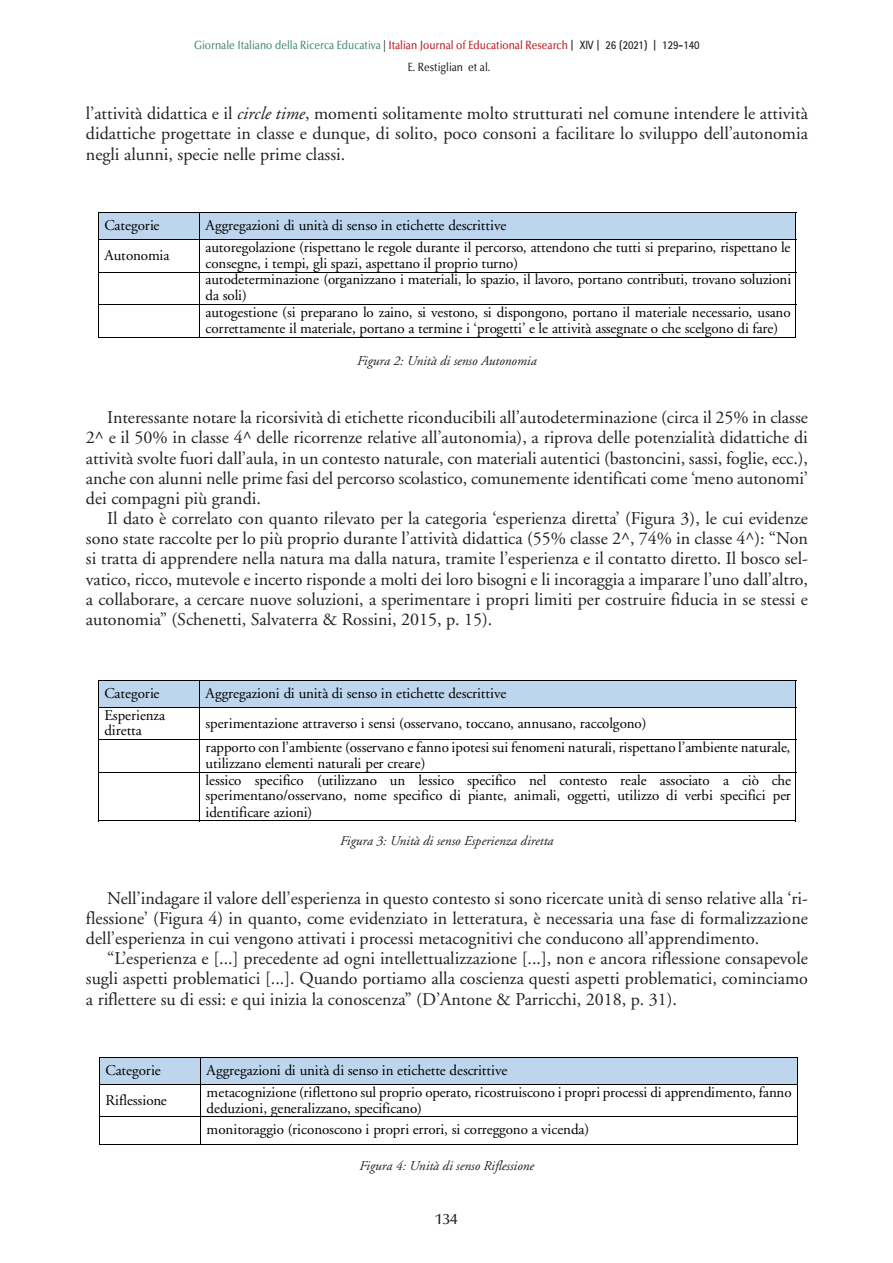
<style>
.page{position:relative;width:893px;height:1263px;background:#fff}
.page>*{position:absolute;margin:0;border:0;box-sizing:border-box;transform-origin:0 0}
.t1{font:18px/20.1px "Adobe Garamond";color:#231f20;text-align:justify}
.t2{font:15px/16.2px "Adobe Garamond";letter-spacing:-.005em;color:#000}
.t3{font:500 15px "Optima";color:#231f20}
.t4{font:italic 13.5px "Adobe Garamond";color:#231f20}
.t5{font:500 12px/22.2px "Optima";color:#44896d;text-align:center;scale:.85 1}
.s1{color:#231f20}
.s2{color:#bb1420}
.s3{font-family:"Rotis Sans Serif";font-weight:700;color:#231f20}
.s4{font-style:italic}
</style>
<div class="page">
<div style="left:99px;top:213px;width:100px;height:26px;background:#bdd6ee"></div>
<div style="left:200px;top:213px;width:596px;height:26px;background:#bdd6ee"></div>
<hr style="left:98px;top:213px;width:698px;height:1px;background:#000">
<svg style="left:98px;top:214px;width:1px;height:25px"></svg>
<svg style="left:199px;top:214px;width:1px;height:25px"></svg>
<hr style="left:98px;top:239px;width:698px;height:1px;background:#000">
<hr style="left:98px;top:240px;width:1px;height:32px;background:#000">
<hr style="left:199px;top:240px;width:1px;height:32px;background:#000">
<hr style="left:796px;top:240px;width:1px;height:32px;background:#000">
<hr style="left:98px;top:272px;width:698px;height:1px;background:#000">
<hr style="left:98px;top:273px;width:1px;height:32px;background:#000">
<hr style="left:199px;top:273px;width:1px;height:32px;background:#000">
<hr style="left:796px;top:273px;width:1px;height:32px;background:#000">
<hr style="left:98px;top:305px;width:698px;height:1px;background:#000">
<hr style="left:98px;top:305px;width:1px;height:33px;background:#000">
<hr style="left:98px;top:337px;width:101px;height:1px;background:#000">
<hr style="left:199px;top:305px;width:1px;height:33px;background:#000">
<hr style="left:200px;top:337px;width:596px;height:1px;background:#000">
<hr style="left:796px;top:305px;width:1px;height:33px;background:#000">
<div style="left:99px;top:681px;width:100px;height:26px;background:#bdd6ee"></div>
<div style="left:200px;top:681px;width:596px;height:26px;background:#bdd6ee"></div>
<hr style="left:98px;top:680px;width:698px;height:1px;background:#000">
<svg style="left:98px;top:681px;width:1px;height:26px"></svg>
<svg style="left:199px;top:681px;width:1px;height:26px"></svg>
<hr style="left:98px;top:707px;width:698px;height:1px;background:#000">
<hr style="left:98px;top:708px;width:1px;height:31px;background:#000">
<hr style="left:199px;top:708px;width:1px;height:31px;background:#000">
<hr style="left:796px;top:708px;width:1px;height:31px;background:#000">
<hr style="left:98px;top:739px;width:698px;height:1px;background:#000">
<hr style="left:98px;top:740px;width:1px;height:32px;background:#000">
<hr style="left:199px;top:740px;width:1px;height:32px;background:#000">
<hr style="left:796px;top:740px;width:1px;height:32px;background:#000">
<hr style="left:98px;top:772px;width:698px;height:1px;background:#000">
<hr style="left:98px;top:773px;width:1px;height:48px;background:#000">
<hr style="left:98px;top:820px;width:101px;height:1px;background:#000">
<hr style="left:199px;top:773px;width:1px;height:48px;background:#000">
<hr style="left:200px;top:820px;width:596px;height:1px;background:#000">
<hr style="left:796px;top:773px;width:1px;height:48px;background:#000">
<div style="left:100px;top:1058px;width:100px;height:26px;background:#bdd6ee"></div>
<div style="left:201px;top:1058px;width:596px;height:26px;background:#bdd6ee"></div>
<hr style="left:99px;top:1057px;width:698px;height:1px;background:#000">
<svg style="left:99px;top:1058px;width:1px;height:26px"></svg>
<svg style="left:200px;top:1058px;width:1px;height:26px"></svg>
<svg style="left:797px;top:1057px;width:1px;height:27px"></svg>
<hr style="left:99px;top:1084px;width:698px;height:1px;background:#000">
<hr style="left:99px;top:1085px;width:1px;height:31px;background:#000">
<hr style="left:200px;top:1085px;width:1px;height:31px;background:#000">
<hr style="left:797px;top:1085px;width:1px;height:31px;background:#000">
<hr style="left:99px;top:1116px;width:698px;height:1px;background:#000">
<svg style="left:99px;top:1117px;width:1px;height:26px"></svg>
<hr style="left:99px;top:1143px;width:101px;height:1px;background:#000">
<svg style="left:200px;top:1117px;width:1px;height:27px"></svg>
<hr style="left:201px;top:1143px;width:596px;height:1px;background:#000">
<svg style="left:797px;top:1117px;width:1px;height:27px"></svg>
<p class="t5" style="left:194px;top:35px;width:596px">Giornale Italiano della Ricerca Educativa <span class="s1">|</span> <span class="s2">Italian Journal of Educational Research</span> <span class="s3">| XIV | 26 (2021) | 129-140<br></span><span class="s1">E. Restiglian et al.</span></p>
<p class="t1" style="left:86px;top:104px;width:724px">l’attività didattica e il <span class="s4">circle time</span>, momenti solitamente molto strutturati nel comune intendere le attività didattiche progettate in classe e dunque, di solito, poco consoni a facilitare lo sviluppo dell’autonomia negli alunni, specie nelle prime classi.</p>
<p class="t2" style="left:104px;top:218px;width:57px">Categorie</p>
<p class="t2" style="left:206px;top:218px;width:302px">Aggregazioni di unità di senso in etichette descrittive</p>
<p class="t2" style="left:104px;top:248px;width:67px">Autonomia</p>
<p class="t2" style="left:206px;top:240px;width:587px">autoregolazione (rispettano le regole durante il percorso, attendono che tutti si preparino, rispettano le consegne, i tempi, gli spazi, aspettano il proprio turno)<br>autodeterminazione (organizzano i materiali, lo spazio, il lavoro, portano contributi, trovano soluzioni da soli)<br>autogestione (si preparano lo zaino, si vestono, si dispongono, portano il materiale necessario, usano correttamente il materiale, portano a termine i ‘progetti’ e le attività assegnate o che scelgono di fare)</p>
<p class="t4" style="left:357px;top:355px;width:181px">Figura 2: Unità di senso Autonomia</p>
<p class="t1" style="left:86px;top:408px;width:723px;text-indent:21px">Interessante notare la ricorsività di etichette riconducibili all’autodeterminazione (circa il 25% in classe 2^ e il 50% in classe 4^ delle ricorrenze relative all’autonomia), a riprova delle potenzialità didattiche di attività svolte fuori dall’aula, in un contesto naturale, con materiali autentici (bastoncini, sassi, foglie, ecc.), anche con alunni nelle prime fasi del percorso scolastico, comunemente identificati come ‘meno autonomi’ dei compagni più grandi.</p>
<p class="t1" style="left:86px;top:509px;width:723px;text-indent:21px">Il dato è correlato con quanto rilevato per la categoria ‘esperienza diretta’ (Figura 3), le cui evidenze sono state raccolte per lo più proprio durante l’attività didattica (55% classe 2^, 74% in classe 4^): “Non si tratta di apprendere nella natura ma dalla natura, tramite l’esperienza e il contatto diretto. Il bosco sel&shy;vatico, ricco, mutevole e incerto risponde a molti dei loro bisogni e li incoraggia a imparare l’uno dall’altro, a collaborare, a cercare nuove soluzioni, a sperimentare i propri limiti per costruire fiducia in se stessi e autonomia” (Schenetti, Salvaterra &amp; Rossini, 2015, p. 15).</p>
<p class="t2" style="left:104px;top:685px;width:57px">Categorie</p>
<p class="t2" style="left:206px;top:685px;width:302px">Aggregazioni di unità di senso in etichette descrittive</p>
<p class="t2" style="left:104px;top:707px;width:62px;line-height:15.8px">Esperienza diretta</p>
<p class="t2" style="left:206px;top:711px;width:586px;line-height:24.5px">sperimentazione attraverso i sensi (osservano, toccano, annusano, raccolgono)<br>rapporto con l’ambiente (osservano e fanno ipotesi sui fenomeni naturali, rispettano l’ambiente naturale,</p>
<p class="t2" style="left:206px;top:756px;width:587px">utilizzano elementi naturali per creare)<br>lessico specifico (utilizzano un lessico specifico nel contesto reale associato a ciò che sperimentano/osservano, nome specifico di piante, animali, oggetti, utilizzo di verbi specifici per identificare azioni)</p>
<p class="t4" style="left:340px;top:835px;width:215px">Figura 3: Unità di senso Esperienza diretta</p>
<p class="t1" style="left:86px;top:888px;width:723px;text-indent:21px">Nell’indagare il valore dell’esperienza in questo contesto si sono ricercate unità di senso relative alla ‘ri&shy;flessione’ (Figura 4) in quanto, come evidenziato in letteratura, è necessaria una fase di formalizzazione dell’esperienza in cui vengono attivati i processi metacognitivi che conducono all’apprendimento.</p>
<p class="t1" style="left:86px;top:949px;width:723px;text-indent:21px">“L’esperienza e [...] precedente ad ogni intellettualizzazione [...], non e ancora riflessione consapevole sugli aspetti problematici [...]. Quando portiamo alla coscienza questi aspetti problematici, cominciamo a riflettere su di essi: e qui inizia la conoscenza” (D’Antone &amp; Parricchi, 2018, p. 31).</p>
<p class="t2" style="left:105px;top:1062px;width:57px">Categorie</p>
<p class="t2" style="left:207px;top:1062px;width:302px">Aggregazioni di unità di senso in etichette descrittive</p>
<p class="t2" style="left:105px;top:1092px;width:63px">Riflessione</p>
<p class="t2" style="left:207px;top:1084px;width:587px;line-height:15.8px">metacognizione (riflettono sul proprio operato, ricostruiscono i propri processi di apprendimento, fanno deduzioni, generalizzano, specificano)</p>
<p class="t2" style="left:207px;top:1122px;width:384px">monitoraggio (riconoscono i propri errori, si correggono a vicenda)</p>
<p class="t4" style="left:360px;top:1160px;width:176px">Figura 4: Unità di senso Riflessione</p>
<p class="t3" style="left:435px;top:1213px;width:24px">134</p>
</div>
